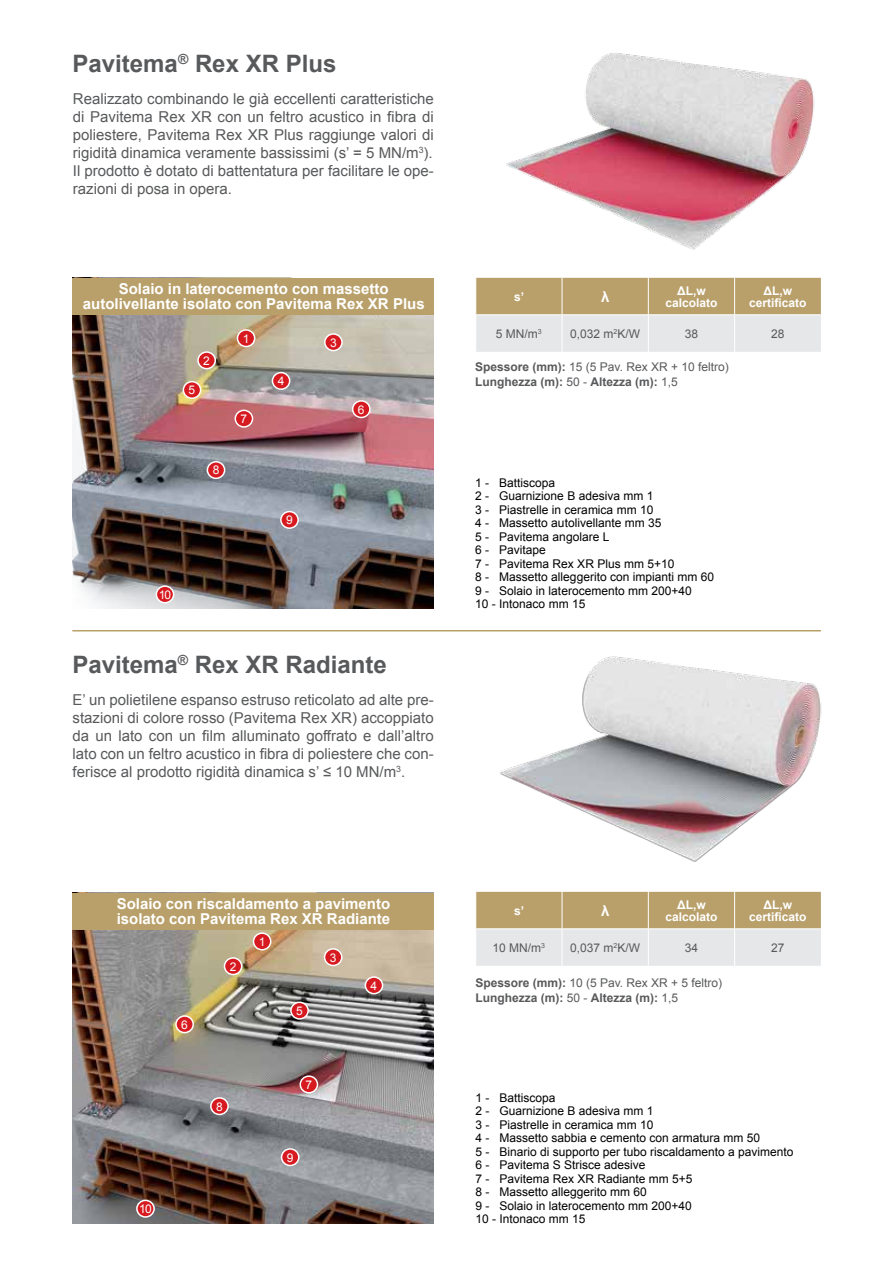
<style>
.page{position:relative;width:893px;height:1263px;background:#fff}
.page>*{position:absolute;margin:0;border:0;box-sizing:border-box;transform-origin:0 0}
.t1{font:700 24px "Arial";color:#58595b}
.t2{font:15px/18px "Arial";color:#58595b;text-align:justify}
.t3{font:700 15px/15px "Arial";color:#fff}
.t4{font:12px/13.5px "Arial";color:#000}
.t5{font:700 12px/15px "Arial";color:#58595b}
.t6{font:700 12px/12px "Arial";color:#fff;text-align:center}
.t7{font:12px "Arial";color:#58595b}
.t8{font:12px "Arial";color:#fff}
.s1{font-weight:400}
</style>
<div class="page">
<img style="left:500px;top:656px;width:322px;height:206px">
<img style="left:72px;top:930px;width:362px;height:293px">
<div style="left:224px;top:958px;width:18px;height:16px;background:#d71920;border-radius:50%"></div>
<div style="left:224px;top:957px;width:18px;height:18px;border:2px solid #fff;border-radius:50%"></div>
<div style="left:325px;top:949px;width:17px;height:16px;background:#d71920;border-radius:50%"></div>
<div style="left:324px;top:948px;width:18px;height:18px;border:2px solid #fff;border-radius:50%"></div>
<div style="left:253px;top:933px;width:18px;height:17px;background:#d71920;border-radius:50%"></div>
<div style="left:253px;top:932px;width:18px;height:18px;border:2px solid #fff;border-radius:50%"></div>
<div style="left:365px;top:977px;width:18px;height:17px;background:#d71920;border-radius:50%"></div>
<div style="left:365px;top:976px;width:18px;height:18px;border:2px solid #fff;border-radius:50%"></div>
<div style="left:291px;top:1002px;width:17px;height:17px;background:#d71920;border-radius:50%"></div>
<div style="left:290px;top:1001px;width:19px;height:18px;border:2px solid #fff;border-radius:50%"></div>
<div style="left:176px;top:1016px;width:17px;height:16px;background:#d71920;border-radius:50%"></div>
<div style="left:175px;top:1015px;width:19px;height:18px;border:2px solid #fff;border-radius:50%"></div>
<div style="left:300px;top:1076px;width:17px;height:17px;background:#d71920;border-radius:50%"></div>
<div style="left:300px;top:1075px;width:18px;height:18px;border:2px solid #fff;border-radius:50%"></div>
<div style="left:211px;top:1098px;width:17px;height:16px;background:#d71920;border-radius:50%"></div>
<div style="left:210px;top:1097px;width:19px;height:18px;border:2px solid #fff;border-radius:50%"></div>
<div style="left:282px;top:1149px;width:17px;height:16px;background:#d71920;border-radius:50%"></div>
<div style="left:281px;top:1148px;width:19px;height:18px;border:2px solid #fff;border-radius:50%"></div>
<div style="left:137px;top:1200px;width:17px;height:17px;background:#d71920;border-radius:50%"></div>
<div style="left:136px;top:1199px;width:19px;height:19px;border:2px solid #fff;border-radius:50%"></div>
<hr style="left:72px;top:630px;width:749px;height:1px;background:#b9a06a">
<div style="left:72px;top:893px;width:362px;height:37px;background:#b9a06a"></div>
<img style="left:506px;top:53px;width:309px;height:197px">
<svg style="left:476px;top:278px;width:345px;height:74px;background:#d0c4aa"></svg>
<hr style="left:562px;top:278px;width:1px;height:36px;background:#fff">
<hr style="left:648px;top:278px;width:1px;height:36px;background:#fff">
<hr style="left:734px;top:278px;width:1px;height:36px;background:#fff">
<hr style="left:475px;top:314px;width:87px;height:1px;background:#fff">
<hr style="left:562px;top:314px;width:86px;height:1px;background:#fff">
<hr style="left:562px;top:315px;width:1px;height:37px;background:#fff">
<hr style="left:648px;top:314px;width:87px;height:1px;background:#fff">
<hr style="left:648px;top:315px;width:1px;height:37px;background:#fff">
<hr style="left:735px;top:314px;width:86px;height:1px;background:#fff">
<hr style="left:734px;top:315px;width:1px;height:37px;background:#fff">
<svg style="left:476px;top:892px;width:345px;height:74px;background:#d0c4aa"></svg>
<hr style="left:562px;top:892px;width:1px;height:36px;background:#fff">
<hr style="left:648px;top:892px;width:1px;height:36px;background:#fff">
<hr style="left:734px;top:892px;width:1px;height:36px;background:#fff">
<hr style="left:475px;top:928px;width:87px;height:1px;background:#fff">
<hr style="left:562px;top:928px;width:86px;height:1px;background:#fff">
<hr style="left:562px;top:929px;width:1px;height:37px;background:#fff">
<hr style="left:648px;top:928px;width:87px;height:1px;background:#fff">
<hr style="left:648px;top:929px;width:1px;height:37px;background:#fff">
<hr style="left:735px;top:928px;width:86px;height:1px;background:#fff">
<hr style="left:734px;top:929px;width:1px;height:37px;background:#fff">
<img style="left:73px;top:315px;width:361px;height:293px">
<div style="left:198px;top:352px;width:17px;height:17px;background:#d71920;border-radius:50%"></div>
<div style="left:197px;top:351px;width:19px;height:18px;border:2px solid #fff;border-radius:50%"></div>
<div style="left:325px;top:334px;width:17px;height:17px;background:#d71920;border-radius:50%"></div>
<div style="left:324px;top:333px;width:19px;height:18px;border:2px solid #fff;border-radius:50%"></div>
<div style="left:237px;top:330px;width:18px;height:16px;background:#d71920;border-radius:50%"></div>
<div style="left:237px;top:329px;width:18px;height:18px;border:2px solid #fff;border-radius:50%"></div>
<div style="left:272px;top:373px;width:18px;height:16px;background:#d71920;border-radius:50%"></div>
<div style="left:272px;top:372px;width:18px;height:18px;border:2px solid #fff;border-radius:50%"></div>
<div style="left:183px;top:382px;width:18px;height:16px;background:#d71920;border-radius:50%"></div>
<div style="left:183px;top:381px;width:18px;height:18px;border:2px solid #fff;border-radius:50%"></div>
<div style="left:235px;top:410px;width:18px;height:17px;background:#d71920;border-radius:50%"></div>
<div style="left:235px;top:410px;width:18px;height:18px;border:2px solid #fff;border-radius:50%"></div>
<div style="left:207px;top:462px;width:18px;height:16px;background:#d71920;border-radius:50%"></div>
<div style="left:207px;top:461px;width:18px;height:18px;border:2px solid #fff;border-radius:50%"></div>
<div style="left:281px;top:512px;width:17px;height:16px;background:#d71920;border-radius:50%"></div>
<div style="left:280px;top:511px;width:19px;height:18px;border:2px solid #fff;border-radius:50%"></div>
<div style="left:73px;top:278px;width:361px;height:37px;background:#b9a06a"></div>
<div style="left:156px;top:586px;width:18px;height:17px;background:#d71920;border-radius:50%"></div>
<div style="left:156px;top:585px;width:18px;height:18px;border:2px solid #fff;border-radius:50%"></div>
<div style="left:353px;top:401px;width:17px;height:16px;background:#d71920;border-radius:50%"></div>
<div style="left:352px;top:400px;width:19px;height:18px;border:2px solid #fff;border-radius:50%"></div>
<h1 class="t1" style="left:73px;top:47px;width:265px">Pavitema<sup>®</sup> Rex XR Plus</h1>
<p class="t2" style="left:73px;top:90px;width:363px">Realizzato combinando le già eccellenti caratteristiche di Pavitema Rex XR con un feltro acustico in fibra di poliestere, Pavitema Rex XR Plus raggiunge valori di rigidità dinamica veramente bassissimi (s’ = 5 MN/m<sup>3</sup>).<br>Il prodotto è dotato di battentatura per facilitare le ope&shy;razioni di posa in opera.</p>
<p class="t3" style="left:83px;top:282px;width:343px;text-align:center">Solaio in laterocemento con massetto autolivellante isolato con Pavitema Rex XR Plus</p>
<p class="t8" style="left:189px;top:382px;width:8px">5</p>
<p class="t8" style="left:203px;top:353px;width:8px">2</p>
<p class="t8" style="left:213px;top:462px;width:8px">8</p>
<p class="t8" style="left:243px;top:330px;width:8px">1</p>
<p class="t8" style="left:241px;top:411px;width:8px">7</p>
<p class="t8" style="left:159px;top:587px;width:14px">10</p>
<p class="t8" style="left:278px;top:373px;width:8px">4</p>
<p class="t8" style="left:286px;top:512px;width:8px">9</p>
<p class="t8" style="left:330px;top:335px;width:8px">3</p>
<p class="t8" style="left:358px;top:401px;width:8px">6</p>
<h1 class="t1" style="left:72px;top:649px;width:316px">Pavitema<sup>®</sup> Rex XR Radiante</h1>
<p class="t2" style="left:73px;top:691px;width:363px">E’ un polietilene espanso estruso reticolato ad alte pre&shy;stazioni di colore rosso (Pavitema Rex XR) accoppiato da un lato con un film alluminato goffrato e dall’altro lato con un feltro acustico in fibra di poliestere che con&shy;ferisce al prodotto rigidità dinamica s’ ≤ 10 MN/m<sup>3</sup>.</p>
<p class="t6" style="left:514px;top:291px;width:12px">s’</p>
<p class="t3" style="left:601px;top:289px;width:10px">λ</p>
<p class="t6" style="left:665px;top:285px;width:54px">ΔL,w calcolato</p>
<p class="t6" style="left:749px;top:285px;width:59px">ΔL,w certificato</p>
<p class="t7" style="left:496px;top:326px;width:47px">5 MN/m<sup>3</sup></p>
<p class="t7" style="left:570px;top:326px;width:71px">0,032 m<sup>2</sup>K/W</p>
<p class="t7" style="left:685px;top:326px;width:15px">38</p>
<p class="t7" style="left:771px;top:326px;width:15px">28</p>
<p class="t5" style="left:475px;top:360px;width:255px">Spessore (mm): <span class="s1">15 (5 Pav. Rex XR + 10 feltro)<br></span>Lunghezza (m): <span class="s1">50 -</span> Altezza (m): <span class="s1">1,5</span></p>
<p class="t4" style="left:475px;top:476px;width:240px">1 - Battiscopa<br>2 - Guarnizione B adesiva mm 1<br>3 - Piastrelle in ceramica mm 10<br>4 - Massetto autolivellante mm 35<br>5 - Pavitema angolare L<br>6 - Pavitape<br>7 - Pavitema Rex XR Plus mm 5+10<br>8 - Massetto alleggerito con impianti mm 60<br>9 - Solaio in laterocemento mm 200+40<br>10 - Intonaco mm 15</p>
<p class="t3" style="left:117px;top:897px;width:275px">Solaio con riscaldamento a pavimento isolato con Pavitema Rex XR Radiante</p>
<p class="t8" style="left:139px;top:1201px;width:14px">10</p>
<p class="t8" style="left:181px;top:1016px;width:8px">6</p>
<p class="t8" style="left:230px;top:958px;width:8px">2</p>
<p class="t8" style="left:259px;top:934px;width:8px">1</p>
<p class="t8" style="left:296px;top:1003px;width:8px">5</p>
<p class="t8" style="left:330px;top:949px;width:8px">3</p>
<p class="t8" style="left:216px;top:1098px;width:8px">8</p>
<p class="t8" style="left:306px;top:1077px;width:8px">7</p>
<p class="t8" style="left:287px;top:1149px;width:8px">9</p>
<p class="t8" style="left:371px;top:978px;width:8px">4</p>
<p class="t6" style="left:514px;top:905px;width:12px">s’</p>
<p class="t3" style="left:601px;top:903px;width:10px">λ</p>
<p class="t6" style="left:665px;top:899px;width:54px">ΔL,w calcolato</p>
<p class="t6" style="left:749px;top:899px;width:59px">ΔL,w certificato</p>
<p class="t7" style="left:493px;top:940px;width:54px">10 MN/m<sup>3</sup></p>
<p class="t7" style="left:570px;top:940px;width:71px">0,037 m<sup>2</sup>K/W</p>
<p class="t7" style="left:685px;top:940px;width:15px">34</p>
<p class="t7" style="left:771px;top:940px;width:15px">27</p>
<p class="t5" style="left:475px;top:976px;width:248px">Spessore (mm): <span class="s1">10 (5 Pav. Rex XR + 5 feltro)<br></span>Lunghezza (m): <span class="s1">50 -</span> Altezza (m): <span class="s1">1,5</span></p>
<p class="t4" style="left:475px;top:1091px;width:320px">1 - Battiscopa<br>2 - Guarnizione B adesiva mm 1<br>3 - Piastrelle in ceramica mm 10<br>4 - Massetto sabbia e cemento con armatura mm 50<br>5 - Binario di supporto per tubo riscaldamento a pavimento<br>6 - Pavitema S Strisce adesive<br>7 - Pavitema Rex XR Radiante mm 5+5<br>8 - Massetto alleggerito mm 60<br>9 - Solaio in laterocemento mm 200+40<br>10 - Intonaco mm 15</p>
</div>
